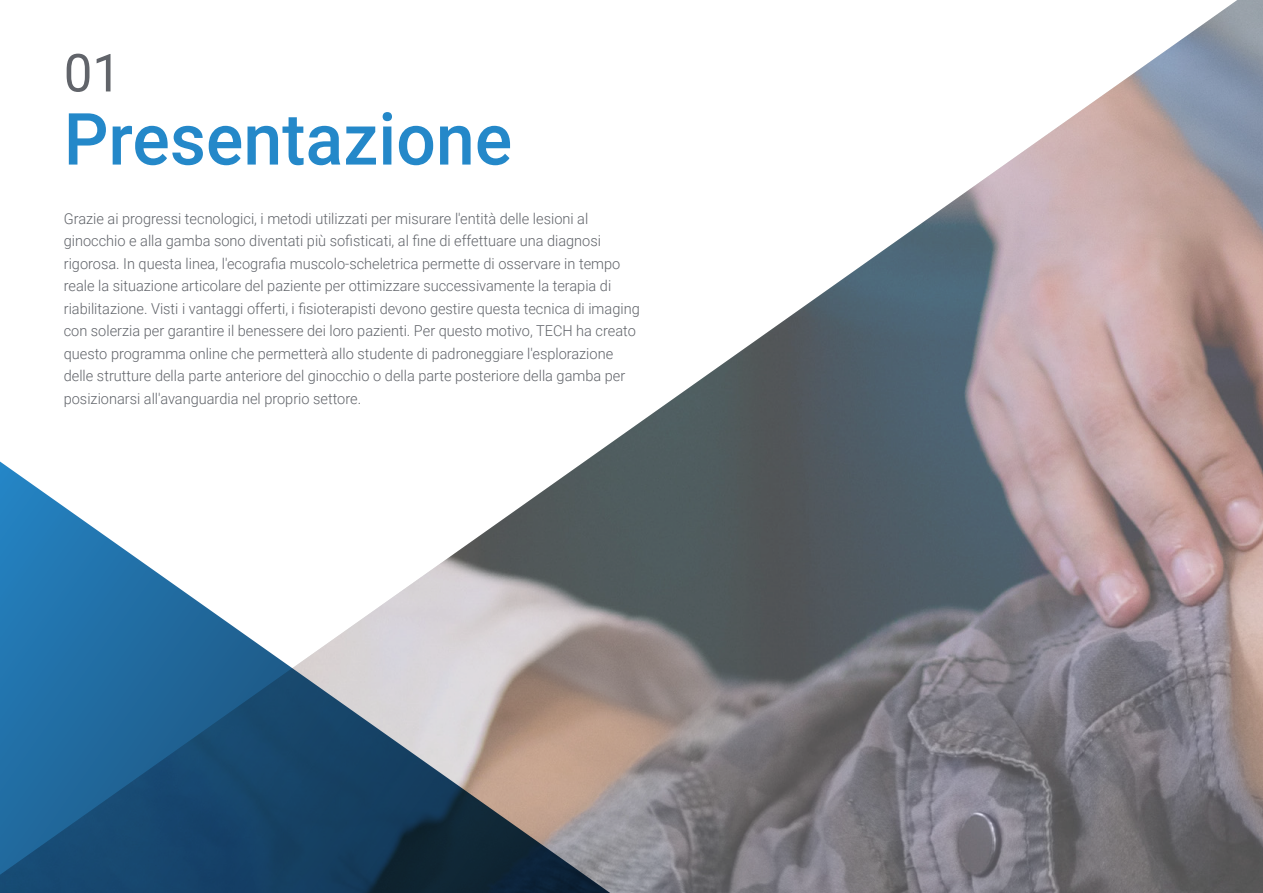
<style>
.page{position:relative;width:1263px;height:893px;background:#fff}
.page>*{position:absolute;margin:0;border:0;box-sizing:border-box;transform-origin:0 0}
.t1{font:500 72px "Roboto";color:#2488c9}
.t2{font:52.5px "Roboto";color:#61646a}
.t3{font:300 15px/22.5px "Roboto";color:#61646a}
</style>
<div class="page">
<img style="left:606px;top:0;width:657px;height:893px">
<svg style="left:0;top:446px;width:640px;height:447px"></svg>
<h2 class="t2" style="left:64px;top:36px;width:59px">01</h2>
<h1 class="t1" style="left:64px;top:89px;width:450px">Presentazione</h1>
<p class="t3" style="left:64px;top:207px;width:577px">Grazie ai progressi tecnologici, i metodi utilizzati per misurare l'entità delle lesioni al ginocchio e alla gamba sono diventati più sofisticati, al fine di effettuare una diagnosi rigorosa. In questa linea, l'ecografia muscolo-scheletrica permette di osservare in tempo reale la situazione articolare del paziente per ottimizzare successivamente la terapia di riabilitazione. Visti i vantaggi offerti, i fisioterapisti devono gestire questa tecnica di imaging con solerzia per garantire il benessere dei loro pazienti. Per questo motivo, TECH ha creato questo programma online che permetterà allo studente di padroneggiare l'esplorazione delle strutture della parte anteriore del ginocchio o della parte posteriore della gamba per posizionarsi all'avanguardia nel proprio settore.</p>
</div>
